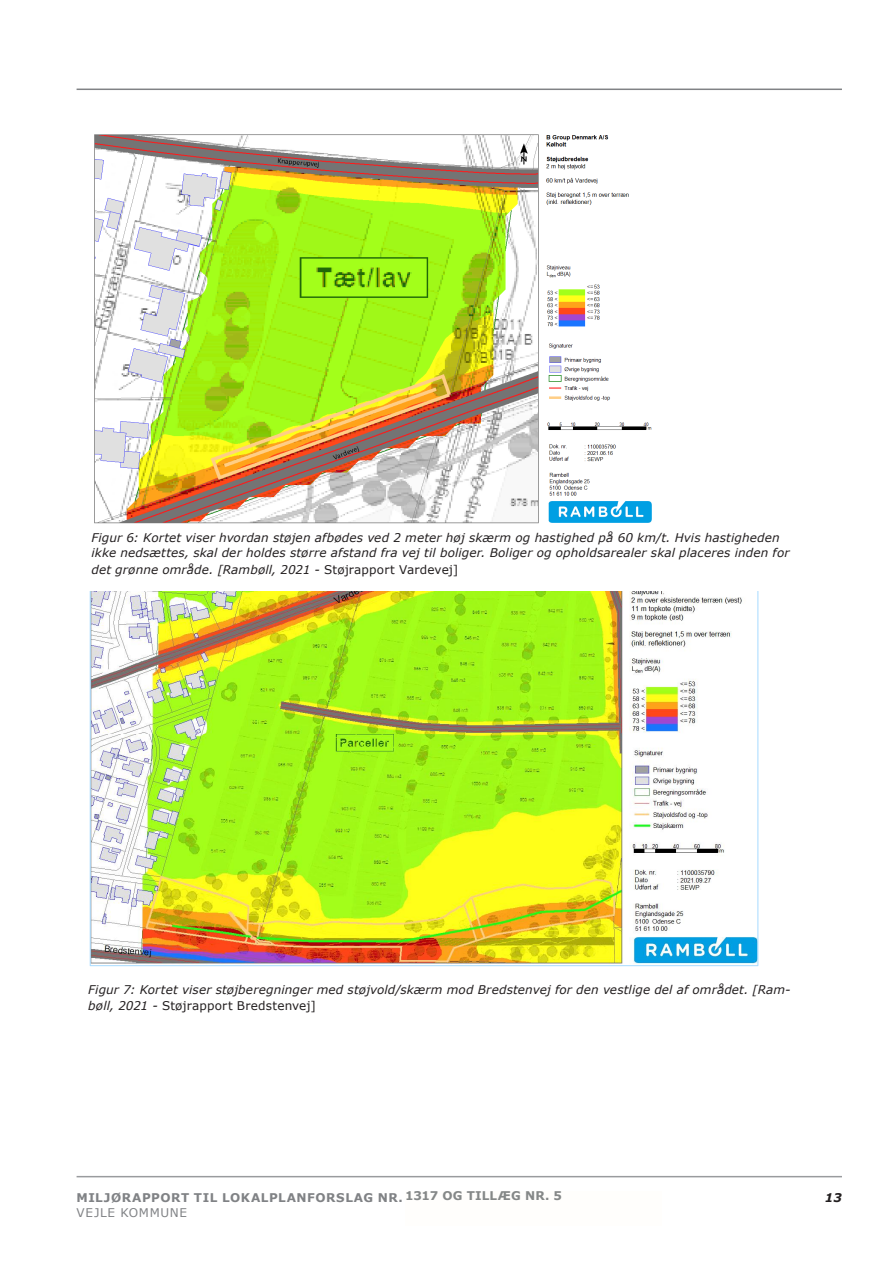
<style>
.page{position:relative;width:893px;height:1263px;background:#fff}
.page>*{position:absolute;margin:0;border:0;box-sizing:border-box;transform-origin:0 0}
.Billedtekst{font:italic 12px/15px "Verdana";letter-spacing:.01em;color:#231f20}
.t1{font:700 12px "Verdana";letter-spacing:.04em;color:#808285}
.t2{font:700 12px "Verdana";letter-spacing:.01em;color:#858888}
.t3{font:12px "Verdana";letter-spacing:.055em;color:#808285}
.t4{font:italic 700 12px "Verdana";color:#231f20}
.s1{font-style:normal}
</style>
<div class="page">
<hr style="left:77px;top:89px;width:765px;height:1px;background:#808285">
<hr style="left:77px;top:1176px;width:765px;height:1px;background:#999b9e">
<img style="left:94px;top:134px;width:558px;height:390px">
<img style="left:90px;top:591px;width:668px;height:375px">
<p class="Billedtekst" style="left:91px;top:530px;width:700px">Figur 6: Kortet viser hvordan støjen afbødes ved 2 meter høj skærm og hastighed på 60 km/t. Hvis hastigheden ikke nedsættes, skal der holdes større afstand fra vej til boliger. Boliger og opholdsarealer skal placeres inden for</p>
<p class="Billedtekst" style="left:91px;top:562px;width:368px">det grønne område. [Rambøll, 2021 - <span class="s1">Støjrapport Vardevej]</span></p>
<p class="Billedtekst" style="left:88px;top:981px;width:704px;line-height:16.5px">Figur 7: Kortet viser støjberegninger med støjvold/skærm mod Bredstenvej for den vestlige del af området. [Ram&shy;bøll, 2021 - <span class="s1">Støjrapport Bredstenvej]</span></p>
<p class="t2" style="left:405px;top:1187px;width:159px">1317 OG TILLÆG NR. 5</p>
<p class="t1" style="left:77px;top:1189px;width:367px">MILJØRAPPORT TIL LOKALPLANFORSLAG NR. xxxx</p>
<p class="t4" style="left:825px;top:1189px;width:19px">13</p>
<p class="t3" style="left:77px;top:1204px;width:112px">VEJLE KOMMUNE</p>
</div>
